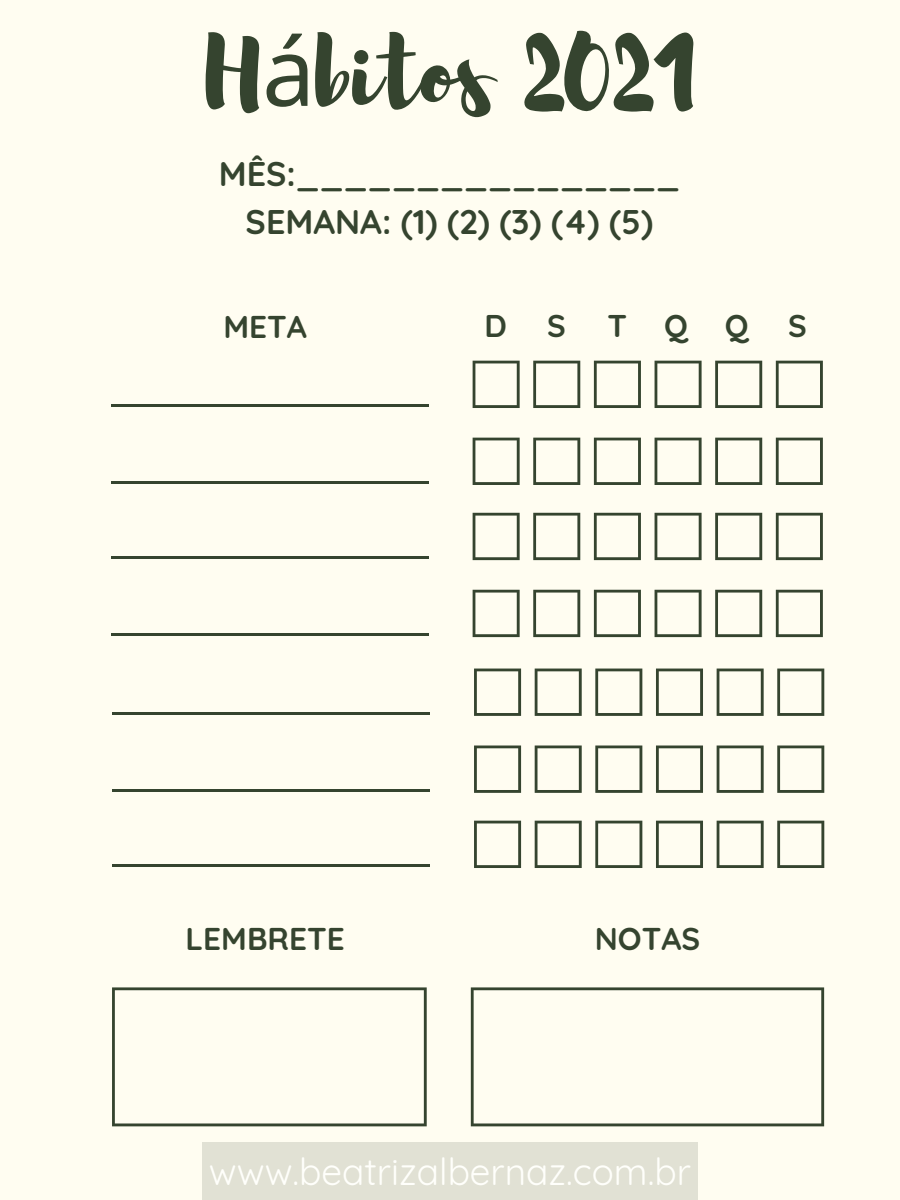
<style>
.page{position:relative;width:900px;height:1200px;background:#fffdf1}
.page>*{position:absolute;margin:0;border:0;box-sizing:border-box;transform-origin:0 0}
.t1{font:94.4px "Brusher";color:#35442f}
.t2{font:37px "Quicksand";color:#fffffb}
.t3{font:700 34.2px "Quicksand";color:#35442f}
.t4{font:700 31.4px "Quicksand";color:#35442f}
.s1{font-family:"Noto Sans"}
</style>
<div class="page">
<svg style="left:473px;top:361px;width:47px;height:47px"></svg>
<svg style="left:594px;top:361px;width:47px;height:47px"></svg>
<svg style="left:533px;top:361px;width:47px;height:47px"></svg>
<svg style="left:655px;top:361px;width:47px;height:47px"></svg>
<svg style="left:715px;top:361px;width:47px;height:47px"></svg>
<svg style="left:776px;top:361px;width:47px;height:47px"></svg>
<hr style="left:111px;top:404px;width:318px;height:3px;background:#35442f">
<svg style="left:473px;top:438px;width:47px;height:47px"></svg>
<svg style="left:594px;top:438px;width:47px;height:47px"></svg>
<svg style="left:533px;top:438px;width:47px;height:47px"></svg>
<svg style="left:655px;top:438px;width:47px;height:47px"></svg>
<svg style="left:715px;top:438px;width:47px;height:47px"></svg>
<svg style="left:776px;top:438px;width:47px;height:47px"></svg>
<hr style="left:111px;top:481px;width:318px;height:3px;background:#35442f">
<svg style="left:473px;top:513px;width:47px;height:47px"></svg>
<svg style="left:594px;top:513px;width:47px;height:47px"></svg>
<svg style="left:533px;top:513px;width:47px;height:47px"></svg>
<svg style="left:655px;top:513px;width:47px;height:47px"></svg>
<svg style="left:715px;top:513px;width:47px;height:47px"></svg>
<svg style="left:776px;top:513px;width:47px;height:47px"></svg>
<hr style="left:111px;top:556px;width:318px;height:3px;background:#35442f">
<svg style="left:473px;top:590px;width:47px;height:47px"></svg>
<svg style="left:594px;top:590px;width:47px;height:47px"></svg>
<svg style="left:533px;top:590px;width:47px;height:47px"></svg>
<svg style="left:655px;top:590px;width:47px;height:47px"></svg>
<svg style="left:715px;top:590px;width:47px;height:47px"></svg>
<svg style="left:776px;top:590px;width:47px;height:47px"></svg>
<hr style="left:111px;top:633px;width:318px;height:3px;background:#35442f">
<svg style="left:474px;top:669px;width:47px;height:47px"></svg>
<svg style="left:595px;top:669px;width:47px;height:47px"></svg>
<svg style="left:535px;top:669px;width:47px;height:47px"></svg>
<svg style="left:656px;top:669px;width:47px;height:47px"></svg>
<svg style="left:717px;top:669px;width:47px;height:47px"></svg>
<svg style="left:777px;top:669px;width:47px;height:47px"></svg>
<hr style="left:112px;top:712px;width:318px;height:3px;background:#35442f">
<svg style="left:474px;top:746px;width:47px;height:47px"></svg>
<svg style="left:595px;top:746px;width:47px;height:47px"></svg>
<svg style="left:535px;top:746px;width:47px;height:47px"></svg>
<svg style="left:656px;top:746px;width:47px;height:47px"></svg>
<svg style="left:717px;top:746px;width:47px;height:47px"></svg>
<svg style="left:777px;top:746px;width:47px;height:47px"></svg>
<hr style="left:112px;top:789px;width:318px;height:3px;background:#35442f">
<svg style="left:474px;top:821px;width:47px;height:47px"></svg>
<svg style="left:595px;top:821px;width:47px;height:47px"></svg>
<svg style="left:535px;top:821px;width:47px;height:47px"></svg>
<svg style="left:656px;top:821px;width:47px;height:47px"></svg>
<svg style="left:717px;top:821px;width:47px;height:47px"></svg>
<svg style="left:777px;top:821px;width:47px;height:47px"></svg>
<hr style="left:112px;top:864px;width:318px;height:3px;background:#35442f">
<svg style="left:112px;top:987px;width:315px;height:139px"></svg>
<svg style="left:471px;top:987px;width:353px;height:139px"></svg>
<div style="left:202px;top:1142px;width:495px;height:58px;background:#e1e1d4"></div>
<p class="t1" style="left:206px;top:12px;width:489px">H<span class="s1">á</span>bitos 2021</p>
<p class="t3" style="left:219px;top:152px;width:463px">MÊS:________________</p>
<p class="t3" style="left:246px;top:200px;width:409px">SEMANA: (1) (2) (3) (4) (5)</p>
<p class="t4" style="left:223px;top:307px;width:85px">META</p>
<p class="t4" style="left:484px;top:306px;width:24px">D</p>
<p class="t4" style="left:547px;top:306px;width:20px">S</p>
<p class="t4" style="left:608px;top:306px;width:21px">T</p>
<p class="t4" style="left:664px;top:306px;width:25px">Q</p>
<p class="t4" style="left:725px;top:306px;width:25px">Q</p>
<p class="t4" style="left:788px;top:306px;width:20px">S</p>
<p class="t4" style="left:186px;top:919px;width:161px">LEMBRETE</p>
<p class="t4" style="left:595px;top:919px;width:107px">NOTAS</p>
<p class="t2" style="left:209px;top:1148px;width:484px">www.beatrizalbernaz.com.br</p>
</div>
